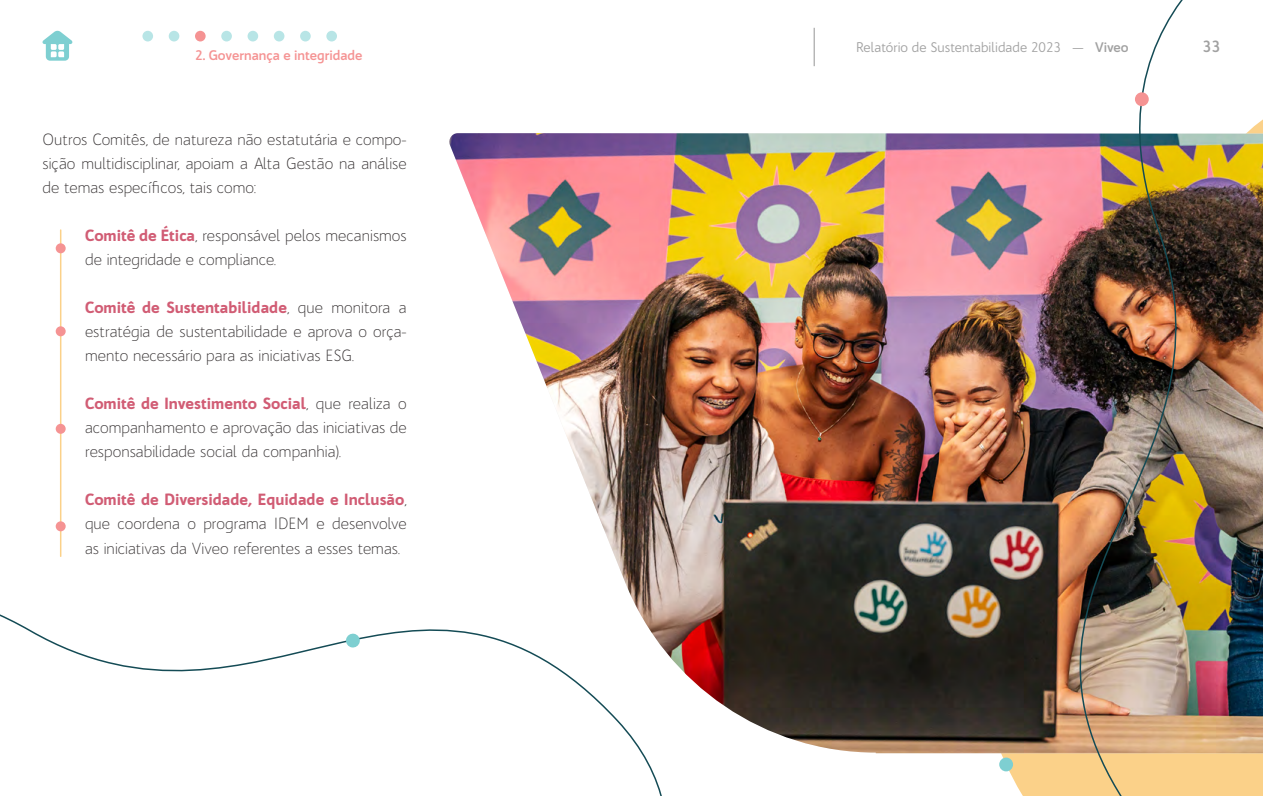
<style>
.page{position:relative;width:1263px;height:796px;background:#fff}
.page>*{position:absolute;margin:0;border:0;box-sizing:border-box;transform-origin:0 0}
.t1{font:300 15.75px/24px "Bw Quinta Pro";color:#332f30;text-align:justify}
.t2{font:700 15.75px "Bw Quinta Pro";color:#a1a1a1}
.t3{font:13.5px "Bw Quinta Pro";color:#a1a1a1}
.t4{font:700 13.5px "Bw Quinta Pro";color:#f59393}
.s1{font-weight:900;color:#d15c74}
.s2{font-weight:700}
</style>
<div class="page">
<hr style="left:60px;top:230px;width:1px;height:326px;background:#fbd189">
<div style="left:56px;top:243px;width:10px;height:10px;background:#f59393;border-radius:50%"></div>
<div style="left:56px;top:326px;width:10px;height:10px;background:#f59393;border-radius:50%"></div>
<div style="left:56px;top:423px;width:10px;height:10px;background:#f59393;border-radius:50%"></div>
<img style="left:449px;top:133px;width:514px;height:619px">
<img style="left:963px;top:0;width:300px;height:795px">
<div style="left:1135px;top:92px;width:14px;height:14px;background:#f59393;border-radius:50%"></div>
<svg style="left:0;top:498px;width:821px;height:297px"></svg>
<svg style="left:345px;top:632px;width:15px;height:15px"></svg>
<hr style="left:814px;top:28px;width:1px;height:38px;background:#a1a1a1">
<svg style="left:42px;top:31px;width:31px;height:30px"></svg>
<div style="left:142px;top:31px;width:11px;height:10px;background:#b8e5e6;border-radius:50%"></div>
<div style="left:169px;top:31px;width:10px;height:10px;background:#b8e5e6;border-radius:50%"></div>
<div style="left:195px;top:31px;width:11px;height:10px;background:#f59393;border-radius:50%"></div>
<div style="left:221px;top:31px;width:11px;height:10px;background:#b8e5e6;border-radius:50%"></div>
<div style="left:248px;top:31px;width:10px;height:10px;background:#b8e5e6;border-radius:50%"></div>
<div style="left:274px;top:31px;width:10px;height:10px;background:#b8e5e6;border-radius:50%"></div>
<div style="left:300px;top:31px;width:11px;height:10px;background:#b8e5e6;border-radius:50%"></div>
<div style="left:326px;top:31px;width:11px;height:10px;background:#b8e5e6;border-radius:50%"></div>
<p class="t4" style="left:195px;top:47px;width:169px">2. Governança e integridade</p>
<p class="t1" style="left:43px;top:127px;width:366px">Outros Comitês, de natureza não estatutária e compo&shy;sição multidisciplinar, apoiam a Alta Gestão na análise de temas específicos, tais como:</p>
<p class="t1" style="left:85px;top:223px;width:323px"><span class="s1">Comitê de Ética</span>, responsável pelos mecanismos de integridade e compliance.</p>
<p class="t1" style="left:85px;top:295px;width:323px"><span class="s1">Comitê de Sustentabilidade</span>, que monitora a estratégia de sustentabilidade e aprova o orça&shy;mento necessário para as iniciativas ESG.</p>
<p class="t1" style="left:85px;top:391px;width:323px"><span class="s1">Comitê de Investimento Social</span>, que realiza o acompanhamento e aprovação das iniciativas de responsabilidade social da companhia).</p>
<p class="t1" style="left:85px;top:487px;width:323px"><span class="s1">Comitê de Diversidade, Equidade e Inclusão</span>, que coordena o programa IDEM e desenvolve as iniciativas da Viveo referentes a esses temas.</p>
<p class="t3" style="left:856px;top:39px;width:274px">Relatório de Sustentabilidade 2023 — <span class="s2">Viveo</span></p>
<p class="t2" style="left:1202px;top:37px;width:19px">33</p>
</div>
